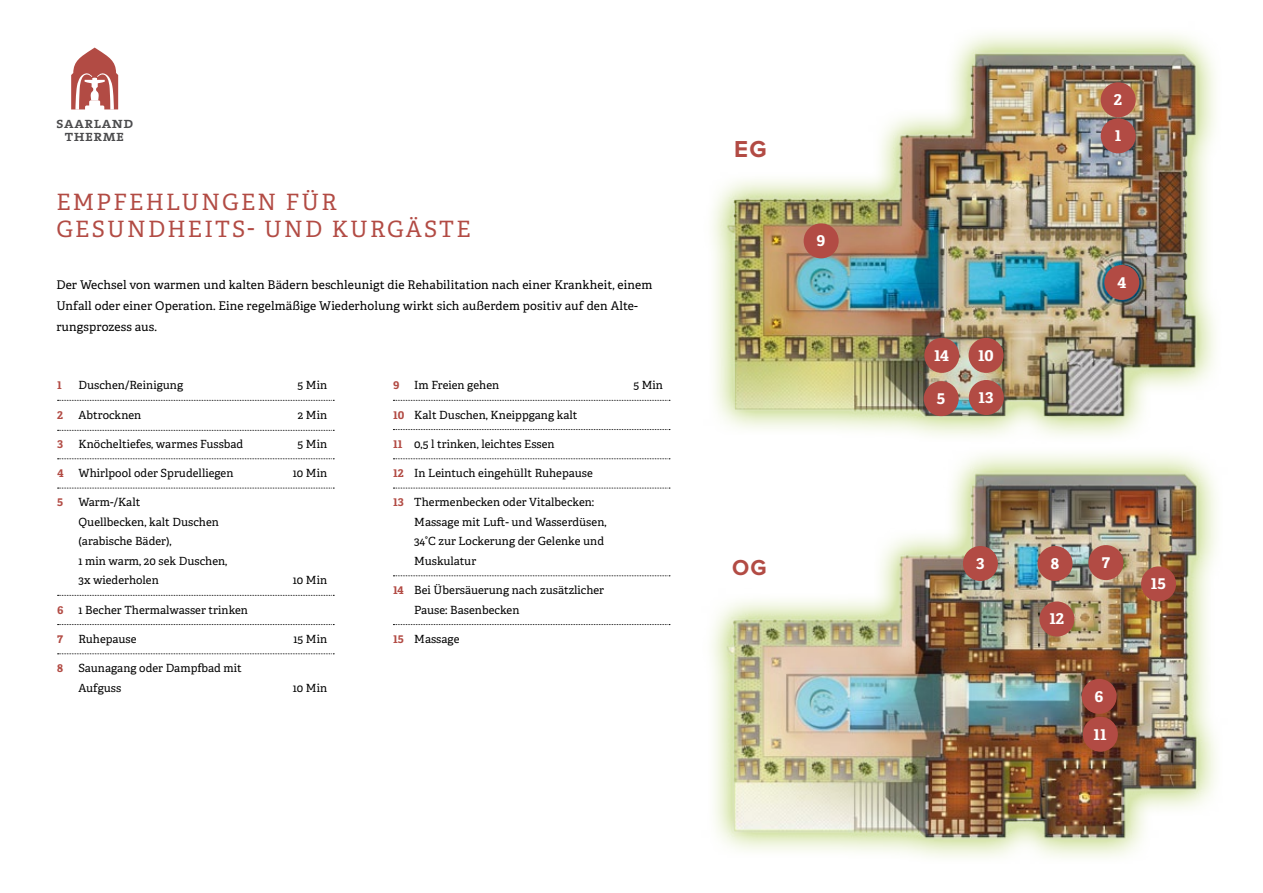
<style>
.page{position:relative;width:1263px;height:893px;background:#fff}
.page>*{position:absolute;margin:0;border:0;box-sizing:border-box;transform-origin:0 0}
.t1{font:700 24px "Proxima Nova";color:#b24b44}
.t2{font:22.5px/27px "Adelle";letter-spacing:.1em;color:#b24b44}
.t3{font:700 22.5px "Proxima Nova";color:#b24b44}
.t4{font:700 15.75px "Adelle";letter-spacing:.005em;color:#fff}
.t5{font:15.6px/12.9px "The Serif Semi Bold Caps";letter-spacing:.03em;color:#4b4b4d;text-align:center}
.t6{font:12px/21px "Adelle";letter-spacing:.01em;color:#000}
.t7{font:11.25px/19.5px "Adelle";color:#000}
.t8{font:700 11.25px "Adelle";color:#b24b44}
.s1{font-weight:700;color:#b24b44}
</style>
<div class="page">
<svg style="left:58px;top:400px;width:276px;height:1px"></svg>
<svg style="left:58px;top:430px;width:276px;height:1px"></svg>
<svg style="left:58px;top:458px;width:276px;height:1px"></svg>
<svg style="left:58px;top:488px;width:276px;height:1px"></svg>
<svg style="left:58px;top:595px;width:276px;height:1px"></svg>
<svg style="left:58px;top:624px;width:276px;height:1px"></svg>
<svg style="left:58px;top:653px;width:276px;height:1px"></svg>
<svg style="left:71px;top:48px;width:47px;height:62px"></svg>
<img style="left:712px;top:34px;width:504px;height:402px">
<div style="left:1101px;top:118px;width:35px;height:35px;background:#b24b44;border-radius:50%"></div>
<div style="left:1101px;top:82px;width:35px;height:35px;background:#b24b44;border-radius:50%"></div>
<div style="left:1104px;top:265px;width:35px;height:35px;background:#b24b44;border-radius:50%"></div>
<div style="left:924px;top:381px;width:35px;height:35px;background:#b24b44;border-radius:50%"></div>
<div style="left:804px;top:223px;width:35px;height:35px;background:#b24b44;border-radius:50%"></div>
<div style="left:968px;top:338px;width:35px;height:35px;background:#b24b44;border-radius:50%"></div>
<div style="left:969px;top:380px;width:35px;height:35px;background:#b24b44;border-radius:50%"></div>
<div style="left:924px;top:338px;width:35px;height:35px;background:#b24b44;border-radius:50%"></div>
<img style="left:711px;top:454px;width:506px;height:404px">
<div style="left:963px;top:546px;width:35px;height:35px;background:#b24b44;border-radius:50%"></div>
<div style="left:1082px;top:679px;width:35px;height:35px;background:#b24b44;border-radius:50%"></div>
<div style="left:1088px;top:545px;width:35px;height:35px;background:#b24b44;border-radius:50%"></div>
<div style="left:1037px;top:546px;width:35px;height:35px;background:#b24b44;border-radius:50%"></div>
<div style="left:1083px;top:717px;width:35px;height:35px;background:#b24b44;border-radius:50%"></div>
<div style="left:1039px;top:601px;width:35px;height:35px;background:#b24b44;border-radius:50%"></div>
<div style="left:1141px;top:566px;width:35px;height:35px;background:#b24b44;border-radius:50%"></div>
<svg style="left:393px;top:400px;width:277px;height:1px"></svg>
<svg style="left:393px;top:429px;width:277px;height:1px"></svg>
<svg style="left:393px;top:458px;width:277px;height:1px"></svg>
<svg style="left:393px;top:488px;width:277px;height:1px"></svg>
<svg style="left:393px;top:575px;width:277px;height:1px"></svg>
<svg style="left:393px;top:624px;width:277px;height:1px"></svg>
<h3 class="t4" style="left:1114px;top:90px;width:10px">2</h3>
<h3 class="t5" style="left:56px;top:116px;width:79px">saarland therme</h3>
<h3 class="t4" style="left:1115px;top:126px;width:8px">1</h3>
<h1 class="t1" style="left:734px;top:138px;width:34px">EG</h1>
<h2 class="t2" style="left:56px;top:189px;width:416px">empfehlungen für<br>Gesundheits- und Kurgäste</h2>
<p class="t6" style="left:56px;top:274px;width:598px">Der Wechsel von warmen und kalten Bädern beschleunigt die Rehabilitation nach einer Krankheit, einem<br>Unfall oder einer Operation. Eine regelmäßige Wiederholung wirkt sich außerdem positiv auf den Alte&shy;rungsprozess aus.</p>
<p class="t8" style="left:57px;top:378px;width:6px">1</p>
<p class="t7" style="left:78px;top:376px;width:106px">Duschen/Reinigung</p>
<p class="t7" style="left:298px;top:376px;width:31px">5 Min</p>
<p class="t8" style="left:57px;top:407px;width:7px">2</p>
<p class="t7" style="left:78px;top:405px;width:64px">Abtrocknen</p>
<p class="t7" style="left:298px;top:405px;width:31px">2 Min</p>
<p class="t8" style="left:57px;top:437px;width:8px">3</p>
<p class="t7" style="left:78px;top:434px;width:166px">Knöcheltiefes, warmes Fussbad</p>
<p class="t7" style="left:298px;top:434px;width:31px">5 Min</p>
<p class="t8" style="left:57px;top:466px;width:8px">4</p>
<p class="t7" style="left:78px;top:464px;width:157px">Whirlpool oder Sprudelliegen</p>
<p class="t7" style="left:293px;top:464px;width:36px">10 Min</p>
<p class="t8" style="left:57px;top:495px;width:8px">5</p>
<p class="t7" style="left:78px;top:493px;width:150px">Warm-/Kalt<br>Quellbecken, kalt Duschen (arabische Bäder),<br>1 min warm, 20 sek Duschen,<br>3x wiederholen</p>
<p class="t7" style="left:293px;top:571px;width:36px">10 Min</p>
<p class="t8" style="left:57px;top:602px;width:8px">6</p>
<p class="t7" style="left:78px;top:600px;width:171px">1 Becher Thermalwasser trinken</p>
<p class="t7" style="left:57px;top:629px;width:81px"><span class="s1">7</span> Ruhepause</p>
<p class="t7" style="left:293px;top:629px;width:35px">15 Min</p>
<p class="t7" style="left:78px;top:659px;width:165px;text-indent:-21px"><span class="s1">8</span> Saunagang oder Dampfbad mit<br>Aufguss</p>
<p class="t7" style="left:293px;top:678px;width:36px">10 Min</p>
<p class="t7" style="left:393px;top:376px;width:108px"><span class="s1">9</span> Im Freien gehen</p>
<p class="t7" style="left:633px;top:376px;width:31px">5 Min</p>
<p class="t7" style="left:393px;top:405px;width:186px"><span class="s1">10</span> Kalt Duschen, Kneippgang kalt</p>
<p class="t7" style="left:393px;top:434px;width:163px"><span class="s1">11</span> 0,5 l trinken, leichtes Essen</p>
<p class="t7" style="left:393px;top:464px;width:201px"><span class="s1">12</span> In Leintuch eingehüllt Ruhepause</p>
<p class="t7" style="left:393px;top:493px;width:203px"><span class="s1">13</span> Thermenbecken oder Vitalbecken:<br>M</p>
<p class="t7" style="left:414px;top:512px;width:194px;text-align:right">assage mit Luft- und Wasserdüsen,<br>34°C zur Lockerung der Gelenke und</p>
<p class="t7" style="left:393px;top:551px;width:17px">M</p>
<p class="t7" style="left:425px;top:551px;width:53px">uskulatur</p>
<p class="t7" style="left:393px;top:581px;width:213px"><span class="s1">14</span> Bei Übersäuerung nach zusätzlicher<br>P</p>
<p class="t7" style="left:421px;top:600px;width:100px">ause: Basenbecken</p>
<p class="t7" style="left:393px;top:629px;width:68px"><span class="s1">15</span> M assage</p>
<h3 class="t4" style="left:816px;top:231px;width:10px">9</h3>
<h2 class="t3" style="left:732px;top:557px;width:36px">OG</h2>
<h3 class="t4" style="left:934px;top:345px;width:17px">14</h3>
<h3 class="t4" style="left:937px;top:388px;width:10px">5</h3>
<h3 class="t4" style="left:978px;top:345px;width:17px">10</h3>
<h3 class="t4" style="left:979px;top:387px;width:17px">13</h3>
<h3 class="t4" style="left:1117px;top:272px;width:11px">4</h3>
<h3 class="t4" style="left:976px;top:553px;width:10px">3</h3>
<h3 class="t4" style="left:1051px;top:553px;width:10px">8</h3>
<h3 class="t4" style="left:1102px;top:552px;width:10px">7</h3>
<h3 class="t4" style="left:1049px;top:609px;width:16px">12</h3>
<h3 class="t4" style="left:1094px;top:686px;width:10px">6</h3>
<h3 class="t4" style="left:1094px;top:724px;width:15px">11</h3>
<h3 class="t4" style="left:1151px;top:574px;width:17px">15</h3>
</div>
